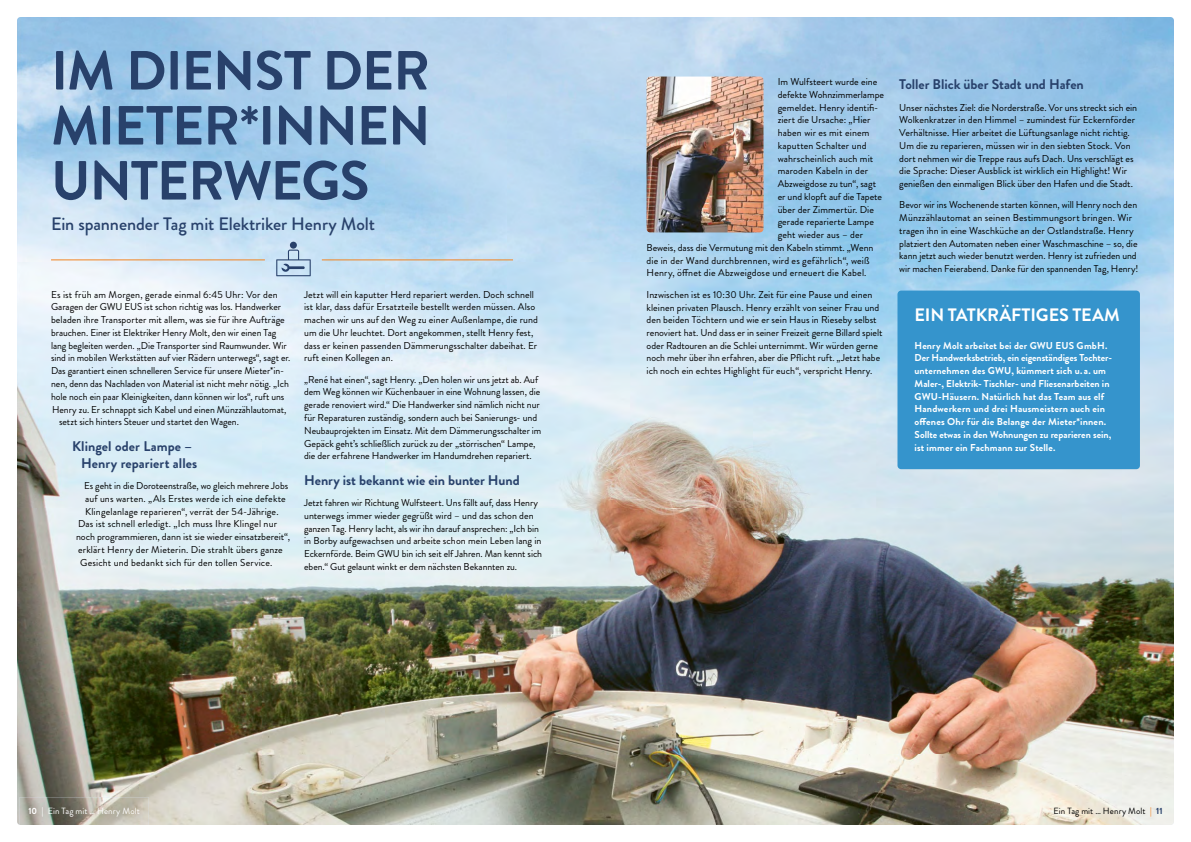
<style>
.page{position:relative;width:1191px;height:842px;background:#fff}
.page>*{position:absolute;margin:0;border:0;box-sizing:border-box;transform-origin:0 0}
.t1{font:700 55px/55px "Brandon Grotesque";letter-spacing:-.02em;color:#28416b;text-align:justify}
.t2{font:500 18px "Brandon Grotesque";letter-spacing:-.005em;color:#28416b}
.t3{font:700 18px "Brandon Grotesque";letter-spacing:-.01em;color:#fff}
.t4{font:700 14px/17px "Brandon Grotesque";color:#28416b}
.t5{font:10px/12.8px "Brandon Grotesque";color:#000}
.t6{font:700 10px/12.8px "Brandon Grotesque";letter-spacing:.01em;color:#fff}
.t7{font:9px "Brandon Grotesque";letter-spacing:.01em;color:#fff}
.t8{font:9px "Brandon Grotesque";letter-spacing:.01em;color:#000}
.s1{font-weight:700}
.s2{font-weight:900}
.s3{font-weight:900;color:#f18422}
.s4{font-weight:700;color:#28416b}
</style>
<div class="page">
<img style="left:17px;top:17px;width:1157px;height:808px">
<div style="left:897px;top:291px;width:243px;height:178px;background:#3594cc;border-radius:4px"></div>
<hr style="left:51px;top:259px;width:214px;height:1px;background:#f18422">
<hr style="left:322px;top:259px;width:191px;height:1px;background:#f18422">
<img style="left:646px;top:77px;width:117px;height:155px">
<div style="left:290px;top:242px;width:7px;height:7px;background:#28416b;border-radius:50%"></div>
<svg style="left:276px;top:250px;width:35px;height:26px"></svg>
<img style="left:19px;top:797px;width:130px;height:28px">
<h1 class="t1" style="left:51px;top:44px;width:381px">IM DIENST DER MIETER*INNEN UNTERWEGS</h1>
<h2 class="t2" style="left:51px;top:211px;width:325px">Ein spannender Tag mit Elektriker Henry Molt</h2>
<p class="t5" style="left:51px;top:288px;width:228px">Es ist früh am Morgen, gerade einmal 6:45 Uhr: Vor den</p>
<p class="t5" style="left:51px;top:301px;width:232px">Garagen der GWU EUS ist schon richtig was los. Handwerker</p>
<p class="t5" style="left:51px;top:313px;width:235px">beladen ihre Transporter mit allem, was sie für ihre Aufträge</p>
<p class="t5" style="left:51px;top:326px;width:227px">brauchen. Einer ist Elektriker Henry Molt, den wir einen Tag</p>
<p class="t5" style="left:51px;top:339px;width:237px">lang begleiten werden. „Die Transporter sind Raumwunder. Wir</p>
<p class="t5" style="left:51px;top:352px;width:241px">sind in mobilen Werkstätten auf vier Rädern unterwegs“, sagt er.</p>
<p class="t5" style="left:51px;top:364px;width:235px">Das garantiert einen schnelleren Service für unsere Mieter*in-</p>
<p class="t5" style="left:51px;top:377px;width:239px">nen, denn das Nachladen von Material ist nicht mehr nötig. „Ich</p>
<p class="t5" style="left:51px;top:390px;width:235px">hole noch ein paar Kleinigkeiten, dann können wir los“, ruft uns</p>
<p class="t5" style="left:52px;top:403px;width:236px">Henry zu. Er schnappt sich Kabel und einen Münzzählautomat,</p>
<p class="t5" style="left:59px;top:416px;width:181px">setzt sich hinters Steuer und startet den Wagen.</p>
<h3 class="t4" style="left:81px;top:438px;width:118px;text-indent:-9px">Klingel oder Lampe –<br>Henry repariert alles</h3>
<p class="t5" style="left:84px;top:479px;width:206px">Es geht in die Doroteenstraße, wo gleich mehrere Jobs</p>
<p class="t5" style="left:85px;top:492px;width:202px">auf uns warten. „Als Erstes werde ich eine defekte</p>
<p class="t5" style="left:85px;top:505px;width:195px">Klingelanlage reparieren“, verrät der 54-Jährige.</p>
<p class="t5" style="left:78px;top:518px;width:200px">Das ist schnell erledigt. „Ich muss Ihre Klingel nur</p>
<p class="t5" style="left:76px;top:530px;width:215px">noch programmieren, dann ist sie wieder einsatzbereit“,</p>
<p class="t5" style="left:78px;top:543px;width:206px">erklärt Henry der Mieterin. Die strahlt übers ganze</p>
<p class="t5" style="left:80px;top:556px;width:194px">Gesicht und bedankt sich für den tollen Service.</p>
<p class="t5" style="left:304px;top:288px;width:235px">Jetzt will ein kaputter Herd repariert werden. Doch schnell ist klar, dass dafür Ersatzteile bestellt werden müssen. Also machen wir uns auf den Weg zu einer Außenlampe, die rund um die Uhr leuchtet. Dort angekommen, stellt Henry fest, dass er keinen passenden Dämmerungsschalter dabeihat. Er ruft einen Kollegen an.</p>
<p class="t5" style="left:304px;top:373px;width:239px">„René hat einen“, sagt Henry. „Den holen wir uns jetzt ab. Auf dem Weg können wir Küchenbauer in eine Wohnung lassen, die gerade renoviert wird.“ Die Handwerker sind nämlich nicht nur für Reparaturen zuständig, sondern auch bei Sanierungs- und Neubauprojekten im Einsatz. Mit dem Dämmerungsschalter im Gepäck geht’s schließlich zurück zu der „störrischen“ Lampe, die der erfahrene Handwerker im Handumdrehen repariert.</p>
<h3 class="t4" style="left:304px;top:472px;width:217px">Henry ist bekannt wie ein bunter Hund</h3>
<p class="t5" style="left:304px;top:496px;width:239px">Jetzt fahren wir Richtung Wulfsteert. Uns fällt auf, dass Henry unterwegs immer wieder gegrüßt wird – und das schon den ganzen Tag. Henry lacht, als wir ihn darauf ansprechen: „Ich bin in Borby aufgewachsen und arbeite schon mein Leben lang in Eckernförde. Beim GWU bin ich seit elf Jahren. Man kennt sich eben.“ Gut gelaunt winkt er dem nächsten Bekannten zu.</p>
<p class="t5" style="left:777px;top:75px;width:101px">Im Wulfsteert wurde eine</p>
<p class="t5" style="left:777px;top:88px;width:108px">defekte Wohnzimmerlampe</p>
<p class="t5" style="left:777px;top:101px;width:102px">gemeldet. Henry identifi-</p>
<p class="t5" style="left:777px;top:114px;width:94px">ziert die Ursache: „Hier</p>
<p class="t5" style="left:777px;top:126px;width:93px">haben wir es mit einem</p>
<p class="t5" style="left:777px;top:139px;width:90px">kaputten Schalter und</p>
<p class="t5" style="left:777px;top:152px;width:97px">wahrscheinlich auch mit</p>
<p class="t5" style="left:777px;top:165px;width:92px">maroden Kabeln in der</p>
<p class="t5" style="left:777px;top:177px;width:100px">Abzweigdose zu tun“, sagt</p>
<p class="t5" style="left:777px;top:190px;width:106px">er und klopft auf die Tapete</p>
<p class="t5" style="left:777px;top:203px;width:98px">über der Zimmertür. Die</p>
<p class="t5" style="left:777px;top:216px;width:98px">gerade reparierte Lampe</p>
<p class="t5" style="left:777px;top:228px;width:87px">geht wieder aus – der</p>
<p class="t5" style="left:646px;top:241px;width:228px">Beweis, dass die Vermutung mit den Kabeln stimmt. „Wenn</p>
<p class="t5" style="left:646px;top:254px;width:224px">die in der Wand durchbrennen, wird es gefährlich“, weiß</p>
<p class="t5" style="left:646px;top:267px;width:221px">Henry, öffnet die Abzweigdose und erneuert die Kabel.</p>
<p class="t5" style="left:646px;top:288px;width:237px">Inzwischen ist es 10:30 Uhr. Zeit für eine Pause und einen kleinen privaten Plausch. Henry erzählt von seiner Frau und den beiden Töchtern und wie er sein Haus in Rieseby selbst renoviert hat. Und dass er in seiner Freizeit gerne Billard spielt oder Radtouren an die Schlei unternimmt. Wir würden gerne noch mehr über ihn erfahren, aber die Pflicht ruft. „Jetzt habe ich noch ein echtes Highlight für euch“, verspricht Henry.</p>
<h3 class="t4" style="left:899px;top:76px;width:186px">Toller Blick über Stadt und Hafen</h3>
<p class="t5" style="left:899px;top:101px;width:239px">Unser nächstes Ziel: die Norderstraße. Vor uns streckt sich ein Wolkenkratzer in den Himmel – zumindest für Eckernförder Verhältnisse. Hier arbeitet die Lüftungsanlage nicht richtig.<br>Um die zu reparieren, müssen wir in den siebten Stock. Von dort nehmen wir die Treppe raus aufs Dach. Uns verschlägt es die Sprache: Dieser Ausblick ist wirklich ein Highlight! Wir genießen den einmaligen Blick über den Hafen und die Stadt.</p>
<p class="t5" style="left:899px;top:199px;width:241px">Bevor wir ins Wochenende starten können, will Henry noch den Münzzählautomat an seinen Bestimmungsort bringen. Wir tragen ihn in eine Waschküche an der Ostlandstraße. Henry platziert den Automaten neben einer Waschmaschine – so, die kann jetzt auch wieder benutzt werden. Henry ist zufrieden und wir machen Feierabend. Danke für den spannenden Tag, Henry!</p>
<h2 class="t3" style="left:914px;top:302px;width:207px">EIN TATKRÄFTIGES TEAM</h2>
<p class="t6" style="left:914px;top:339px;width:199px">Henry Molt arbeitet bei der GWU EUS GmbH.<br>Der Handwerksbetrieb, ein eigenständiges Tochter&shy;unternehmen des GWU, kümmert sich u. a. um Maler-, Elektrik- Tischler- und Fliesenarbeiten in GWU-Häusern. Natürlich hat das Team aus elf Handwerkern und drei Hausmeistern auch ein offenes Ohr für die Belange der Mieter*innen.<br>Sollte etwas in den Wohnungen zu reparieren sein, ist immer ein Fachmann zur Stelle.</p>
<p class="t7" style="left:28px;top:804px;width:113px"><span class="s1">10</span> <span class="s2">|</span> Ein Tag mit … Henry Molt</p>
<p class="t8" style="left:1053px;top:804px;width:110px">Ein Tag mit … Henry Molt <span class="s3">|</span> <span class="s4">11</span></p>
</div>
